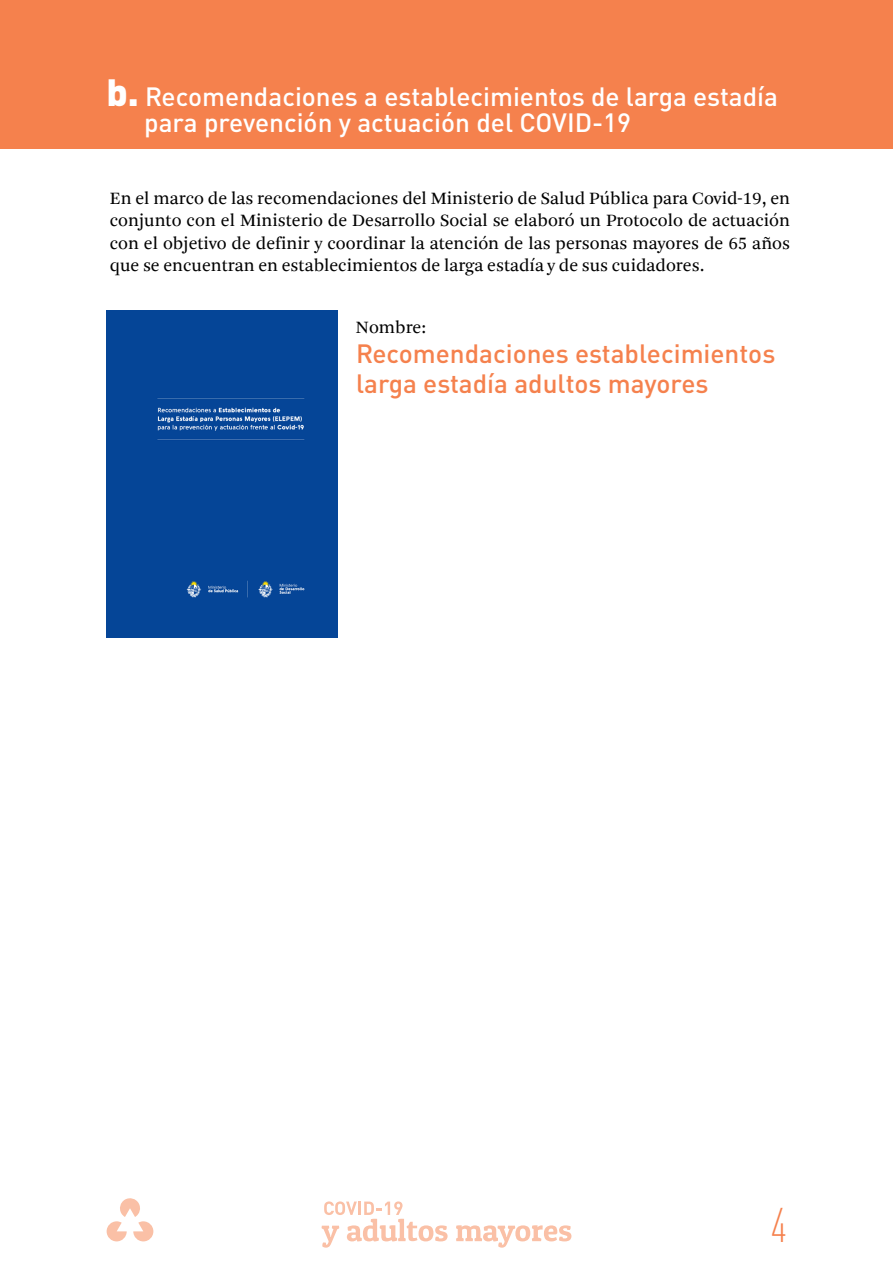
<style>
.page{position:relative;width:893px;height:1263px;background:#fff}
.page>*{position:absolute;margin:0;border:0;box-sizing:border-box;transform-origin:0 0}
.t1{font:300 condensed 48px "DIN Pro";color:#f5814d}
.t2{font:500 26.1px/26.1px "DIN Pro";color:#fff}
.t3{font:500 26.1px/30px "DIN Pro";color:#f5814d}
.t4{font:18px/22.5px "Arnhem LF Blond";color:#000;text-align:justify}
.s1{font-weight:900;font-size:37.5px}
</style>
<div class="page">
<div style="left:0;top:0;width:893px;height:148px;background:#f5814d"></div>
<div style="left:106px;top:311px;width:231px;height:327px;background:#054597"></div>
<svg style="left:107px;top:1198px;width:46px;height:43px"></svg>
<svg style="left:322px;top:1201px;width:126px;height:46px"></svg>
<svg style="left:456px;top:1225px;width:115px;height:22px"></svg>
<h2 class="t2" style="left:144px;top:80px;width:635px;text-indent:-38px"><span class="s1">b.</span> Recomendaciones a establecimientos de larga estadía para prevención y actuación del COVID-19</h2>
<p class="t4" style="left:110px;top:187px;width:682px">En el marco de las recomendaciones del Ministerio de Salud Pública para Covid-19, en conjunto con el Ministerio de Desarrollo Social se elaboró un Protocolo de actuación con el objetivo de definir y coordinar la atención de las personas mayores de 65 años que se encuentran en establecimientos de larga estadía y de sus cuidadores.</p>
<p class="t4" style="left:356px;top:317px;width:72px">Nombre:</p>
<h2 class="t3" style="left:356px;top:336px;width:421px">Recomendaciones establecimientos larga estadía adultos mayores</h2>
<h1 class="t1" style="left:770px;top:1191px;width:18px">4</h1>
</div>
